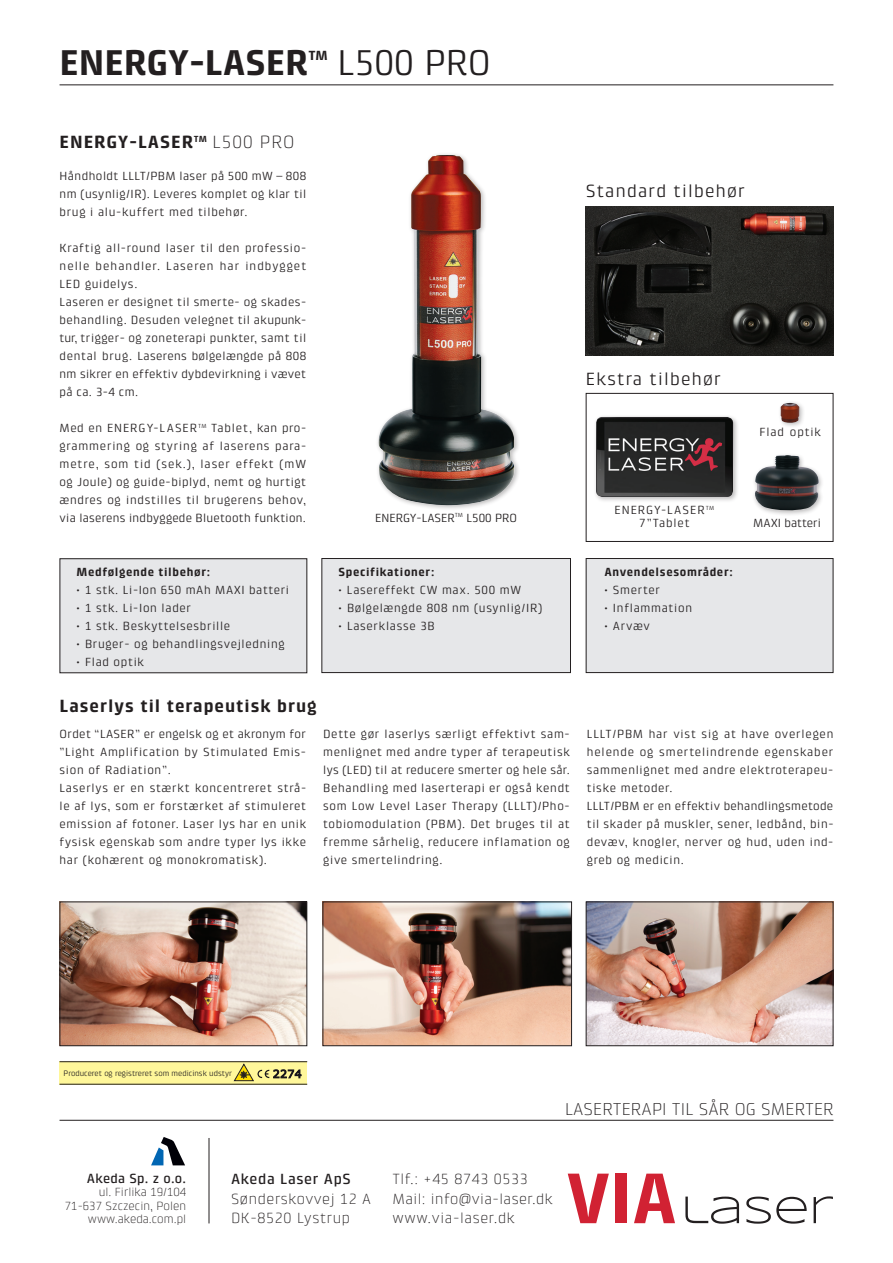
<style>
.page{position:relative;width:893px;height:1263px;background:#fff}
.page>*{position:absolute;margin:0;border:0;box-sizing:border-box;transform-origin:0 0}
.t1{font:700 72.9px "Klint Std";color:#d12233}
.t2{font:700 36.45px "Klint Std";color:#231f20}
.t3{font:36.45px "Klint Std";color:#231f20}
.t4{font:700 18px "Klint Std";letter-spacing:.055em;color:#231f20}
.t5{font:18px "Klint Std";letter-spacing:.065em;color:#231f20}
.t6{font:300 17.4px "Klint Std";letter-spacing:.005em;color:#231f20}
.t7{font:300 15px/19.6px "Klint Std";letter-spacing:.04em;color:#231f20}
.t8{font:500 15px "Klint Std";letter-spacing:.04em;color:#231f20}
.t9{font:500 13.5px "Klint Std";letter-spacing:.02em;color:#231f20}
.t10{font:700 13.5px "Klint Std";color:#231f20}
.t11{font:12px/18px "Klint Std";letter-spacing:.055em;color:#231f20}
.t12{font:700 12px "Klint Std";letter-spacing:.055em;color:#231f20}
.t13{font:300 12px/13.5px "Klint Std";color:#231f20;text-align:right}
.t14{font:12px "Klint Std";color:#231f20}
.t15{font:12px/13.5px "Klint Std";letter-spacing:.075em;color:#231f20;text-align:center}
.t16{font:7.95px "Klint Std";color:#231f20}
.s1{font-weight:300}
</style>
<div class="page">
<div style="left:586px;top:393px;width:247px;height:149px;border:1px solid #231f20"></div>
<hr style="left:60px;top:84px;width:773px;height:1px;background:#231f20">
<img style="left:62px;top:903px;width:243px;height:141px">
<div style="left:60px;top:901px;width:247px;height:145px;border:1px solid #231f20"></div>
<img style="left:325px;top:903px;width:245px;height:141px">
<div style="left:323px;top:901px;width:249px;height:145px;border:1px solid #231f20"></div>
<img style="left:588px;top:903px;width:243px;height:141px">
<div style="left:586px;top:901px;width:247px;height:145px;border:1px solid #231f20"></div>
<div style="left:60px;top:559px;width:247px;height:114px;background:#e6e7e9"></div>
<div style="left:60px;top:558px;width:247px;height:115px;border:1px solid #231f20"></div>
<div style="left:322px;top:558px;width:248px;height:114px;background:#e6e7e9"></div>
<div style="left:321px;top:558px;width:250px;height:115px;border:1px solid #231f20"></div>
<div style="left:586px;top:558px;width:247px;height:114px;background:#e6e7e9"></div>
<div style="left:586px;top:558px;width:247px;height:115px;border:1px solid #231f20"></div>
<div style="left:375px;top:152px;width:146px;height:359px;background:#231f20;opacity:.3"></div>
<img style="left:378px;top:155px;width:137px;height:351px">
<img style="left:586px;top:206px;width:247px;height:149px">
<div style="left:60px;top:1061px;width:247px;height:23px;background:#fff79a"></div>
<hr style="left:60px;top:1061px;width:247px;height:1px;background:#231f20">
<hr style="left:60px;top:1084px;width:247px;height:1px;background:#231f20">
<svg style="left:233px;top:1063px;width:68px;height:18px"></svg>
<div style="left:778px;top:400px;width:28px;height:29px;background:#231f20;opacity:.3"></div>
<img style="left:780px;top:403px;width:19px;height:20px">
<svg style="left:151px;top:1137px;width:34px;height:28px"></svg>
<svg style="left:685px;top:1196px;width:54px;height:28px"></svg>
<svg style="left:746px;top:1196px;width:61px;height:28px"></svg>
<svg style="left:814px;top:1196px;width:19px;height:27px"></svg>
<hr style="left:60px;top:1120px;width:773px;height:1px;background:#231f20">
<hr style="left:209px;top:1138px;width:1px;height:85px;background:#231f20">
<div style="left:593px;top:414px;width:146px;height:89px;background:#231f20;opacity:.3"></div>
<img style="left:596px;top:417px;width:137px;height:80px">
<div style="left:752px;top:452px;width:73px;height:64px;background:#231f20;opacity:.3"></div>
<img style="left:755px;top:455px;width:64px;height:56px">
<h2 class="t2" style="left:60px;top:42px;width:250px">ENERGY-LASER</h2>
<p class="t10" style="left:308px;top:47px;width:21px">TM</p>
<h2 class="t3" style="left:337px;top:42px;width:155px">L500 PRO</h2>
<h3 class="t4" style="left:60px;top:131px;width:237px">ENERGY-LASER<sup>TM</sup> <span class="s1">L500 PRO</span></h3>
<p class="t11" style="left:60px;top:167px;width:248px;text-align:justify">Håndholdt LLLT/PBM laser på 500 mW – 808 nm (usynlig/IR). Leveres komplet og klar til brug i alu-kuffert med tilbehør.</p>
<p class="t11" style="left:60px;top:239px;width:248px">Kraftig all-round laser til den professio&shy;nelle behandler. Laseren har indbygget LED guidelys.<br>Laseren er designet til smerte- og skades&shy;behandling. Desuden velegnet til akupunk&shy;tur, trigger- og zoneterapi punkter, samt til dental brug. Laserens bølgelængde på 808 nm sikrer en effektiv dybdevirkning i vævet på ca. 3-4 cm.</p>
<p class="t11" style="left:60px;top:419px;width:248px;text-align:justify">Med en ENERGY-LASER<sup>TM</sup> Tablet, kan pro&shy;grammering og styring af laserens para&shy;metre, som tid (sek.), laser effekt (mW og Joule) og guide-biplyd, nemt og hurtigt ændres og indstilles til brugerens behov, via laserens indbyggede Bluetooth funktion.</p>
<p class="t12" style="left:77px;top:565px;width:135px">Medfølgende tilbehør:</p>
<p class="t11" style="left:77px;top:581px;width:214px">• 1 stk. Li-Ion 650 mAh MAXI batteri</p>
<p class="t11" style="left:77px;top:599px;width:116px">• 1 stk. Li-Ion lader</p>
<p class="t11" style="left:77px;top:617px;width:155px">• 1 stk. Beskyttelsesbrille</p>
<p class="t11" style="left:77px;top:635px;width:210px">• Bruger- og behandlingsvejledning</p>
<p class="t11" style="left:77px;top:653px;width:69px">• Flad optik</p>
<h3 class="t4" style="left:60px;top:695px;width:259px">Laserlys til terapeutisk brug</h3>
<p class="t14" style="left:375px;top:511px;width:143px">ENERGY-LASER<sup>TM</sup> L500 PRO</p>
<p class="t12" style="left:338px;top:565px;width:97px">Specifikationer:</p>
<p class="t11" style="left:338px;top:581px;width:184px">• Lasereffekt CW max. 500 mW</p>
<p class="t11" style="left:338px;top:599px;width:205px">• Bølgelængde 808 nm (usynlig/IR)</p>
<p class="t11" style="left:338px;top:617px;width:98px">• Laserklasse 3B</p>
<h3 class="t5" style="left:586px;top:181px;width:161px">Standard tilbehør</h3>
<h3 class="t5" style="left:586px;top:368px;width:137px">Ekstra tilbehør</h3>
<p class="t15" style="left:759px;top:425px;width:63px">Flad optik</p>
<p class="t15" style="left:615px;top:503px;width:101px">ENERGY-LASER<sup>TM<br></sup>7”Tablet</p>
<p class="t12" style="left:604px;top:565px;width:130px">Anvendelsesområder:</p>
<p class="t11" style="left:604px;top:581px;width:57px">• Smerter</p>
<p class="t11" style="left:604px;top:599px;width:89px">• Inflammation</p>
<p class="t11" style="left:604px;top:617px;width:47px">• Arvæv</p>
<p class="t14" style="left:753px;top:516px;width:69px">MAXI batteri</p>
<p class="t11" style="left:60px;top:725px;width:248px">Ordet “LASER” er engelsk og et akronym for ”Light Amplification by Stimulated Emis&shy;sion of Radiation”.<br>Laserlys er en stærkt koncentreret strå&shy;le af lys, som er forstærket af stimuleret emission af fotoner. Laser lys har en unik fysisk egenskab som andre typer lys ikke har (kohærent og monokromatisk).</p>
<p class="t11" style="left:323px;top:725px;width:248px;text-align:justify">Dette gør laserlys særligt effektivt sam&shy;menlignet med andre typer af terapeutisk lys (LED) til at reducere smerter og hele sår.<br>Behandling med laserterapi er også kendt som Low Level Laser Therapy (LLLT)/Pho&shy;tobiomodulation (PBM). Det bruges til at fremme sårhelig, reducere inflamation og give smertelindring.</p>
<p class="t11" style="left:587px;top:725px;width:248px">LLLT/PBM har vist sig at have overlegen helende og smertelindrende egenskaber sammenlignet med andre elektroterapeu&shy;tiske metoder.<br>LLLT/PBM er en effektiv behandlingsmetode til skader på muskler, sener, ledbånd, bin&shy;devæv, knogler, nerver og hud, uden ind&shy;greb og medicin.</p>
<p class="t16" style="left:64px;top:1069px;width:170px">Produceret og registreret som medicinsk udstyr</p>
<h3 class="t6" style="left:565px;top:1099px;width:270px">LASERTERAPI TIL SÅR OG SMERTER</h3>
<p class="t9" style="left:87px;top:1170px;width:101px">Akeda Sp. z o.o.</p>
<p class="t13" style="left:65px;top:1185px;width:123px">ul. Firlika 19/104<br>71-637 Szczecin, Polen www.akeda.com.pl</p>
<p class="t8" style="left:231px;top:1170px;width:121px">Akeda Laser ApS</p>
<p class="t7" style="left:231px;top:1189px;width:142px">Sønderskovvej 12 A<br>DK-8520 Lystrup</p>
<p class="t7" style="left:392px;top:1169px;width:162px">Tlf.: +45 8743 0533<br>Mail: info@via-laser.dk www.via-laser.dk</p>
<h1 class="t1" style="left:566px;top:1157px;width:113px">VIA</h1>
</div>
